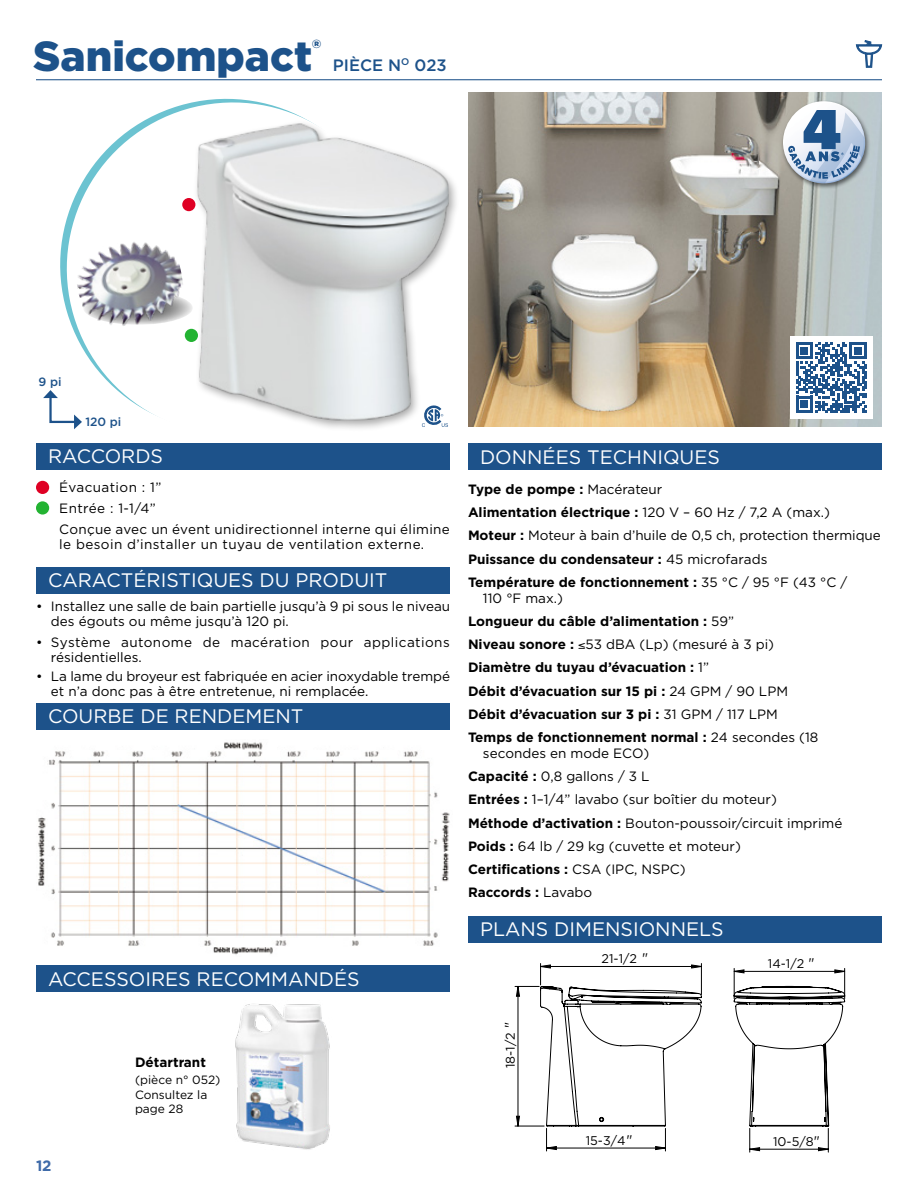
<style>
.page{position:relative;width:918px;height:1188px;background:#fff}
.page>*{position:absolute;margin:0;border:0;box-sizing:border-box;transform-origin:0 0}
.t1{font:900 42px "Gotham";color:#1d528a}
.t2{font:19.5px "Gotham";color:#fff}
.t3{font:500 16.5px "Gotham";color:#1d528a}
.t4{font:700 15px "Gotham";color:#3f6ba9}
.t5{font:13.5px/23.2px "Gotham";color:#000}
.t6{font:700 13.5px/23.2px "Gotham";color:#000}
.t7{font:13.5px/21px "Gotham";letter-spacing:.02em;color:#000}
.t8{font:13.5px/15px "Gotham";letter-spacing:.035em;color:#000}
.t9{font:13.5px "Gotham";letter-spacing:.03em;color:#000}
.t10{font:12.6px "Gotham";color:#000}
.t11{font:12px/15px "Gotham";color:#000}
.t12{font:500 12px "Gotham";color:#1d528a}
.s1{font-weight:700}
.s2{font-weight:400}
.s3{font-size:13.95px}
</style>
<div class="page">
<svg style="left:60px;top:110px;width:107px;height:320px"></svg>
<hr style="left:844px;top:968px;width:1px;height:31px;background:#000">
<svg style="left:734px;top:969px;width:111px;height:5px"></svg>
<svg style="left:515px;top:964px;width:187px;height:187px"></svg>
<svg style="left:733px;top:985px;width:113px;height:167px"></svg>
<svg style="left:856px;top:40px;width:26px;height:41px"></svg>
<img style="left:468px;top:92px;width:414px;height:335px">
<svg style="left:43px;top:390px;width:39px;height:39px"></svg>
<img style="left:167px;top:98px;width:288px;height:331px">
<svg style="left:422px;top:404px;width:26px;height:23px"></svg>
<div style="left:36px;top:567px;width:414px;height:27px;background:#1d528a"></div>
<div style="left:468px;top:443px;width:414px;height:27px;background:#1d528a"></div>
<div style="left:36px;top:443px;width:414px;height:27px;background:#1d528a"></div>
<div style="left:36px;top:703px;width:414px;height:27px;background:#1d528a"></div>
<div style="left:36px;top:965px;width:414px;height:27px;background:#1d528a"></div>
<div style="left:468px;top:916px;width:414px;height:27px;background:#1d528a"></div>
<div style="left:36px;top:501px;width:13px;height:14px;background:#23b332;border-radius:50%"></div>
<div style="left:185px;top:329px;width:13px;height:13px;background:#23b332;border-radius:50%"></div>
<div style="left:36px;top:481px;width:13px;height:13px;background:#df0024;border-radius:50%"></div>
<div style="left:182px;top:198px;width:13px;height:13px;background:#df0024;border-radius:50%"></div>
<img style="left:72px;top:230px;width:120px;height:116px">
<img style="left:235px;top:1004px;width:95px;height:146px">
<hr style="left:36px;top:79px;width:846px;height:1px;background:#1d528a">
<div style="left:791px;top:336px;width:82px;height:83px;background:#fff"></div>
<svg style="left:796px;top:342px;width:71px;height:71px"></svg>
<div style="left:781px;top:100px;width:90px;height:90px;background:#000;opacity:.55"></div>
<img style="left:783px;top:101px;width:82px;height:82px;border-radius:41px">
<svg style="left:788px;top:110px;width:77px;height:73px"></svg>
<img style="left:38px;top:742px;width:412px;height:213px">
<img style="left:48px;top:751px;width:391px;height:195px">
<h1 class="t1" style="left:33px;top:27px;width:289px">Sanicompact<sup>®</sup></h1>
<p class="t3" style="left:333px;top:54px;width:115px">PIÈCE N<sup>O</sup> 023</p>
<p class="t12" style="left:39px;top:374px;width:24px">9 pi</p>
<p class="t12" style="left:86px;top:414px;width:37px">120 pi</p>
<h2 class="t2" style="left:48px;top:444px;width:116px">RACCORDS</h2>
<h2 class="t2" style="left:480px;top:444px;width:242px">DONNÉES TECHNIQUES</h2>
<p class="t7" style="left:59px;top:476px;width:392px">Évacuation : 1”<br>Entrée : 1-1/4”<br>Conçue avec un évent unidirectionnel interne qui élimine</p>
<p class="t9" style="left:59px;top:536px;width:367px">le besoin d’installer un tuyau de ventilation externe.</p>
<h2 class="t2" style="left:48px;top:568px;width:341px">CARACTÉRISTIQUES DU PRODUIT</h2>
<p class="t5" style="left:51px;top:598px;width:401px;line-height:15px;text-indent:-15px">• Installez une salle de bain partielle jusqu’à 9 pi sous le niveau des égouts ou même jusqu’à 120 pi.</p>
<p class="t8" style="left:51px;top:634px;width:400px;text-indent:-15px">• Système autonome de macération pour applications résidentielles.</p>
<p class="t5" style="left:51px;top:669px;width:401px;line-height:15px;text-indent:-15px">• La lame du broyeur est fabriquée en acier inoxydable trempé et n’a donc pas à être entretenue, ni remplacée.</p>
<h2 class="t2" style="left:48px;top:704px;width:257px">COURBE DE RENDEMENT</h2>
<h2 class="t2" style="left:48px;top:966px;width:313px">ACCESSOIRES RECOMMANDÉS</h2>
<p class="t4" style="left:36px;top:1155px;width:17px">12</p>
<p class="t6" style="left:135px;top:1050px;width:72px">Détartrant</p>
<p class="t11" style="left:135px;top:1072px;width:87px">(pièce n° 052)<br>Consultez la</p>
<p class="t11" style="left:135px;top:1101px;width:50px">page 28</p>
<p class="t5" style="left:468px;top:477px;width:414px"><span class="s1">Type de pompe :</span> Macérateur<br><span class="s1">Alimentation électrique :</span> 120 V – 60 Hz / 7,2 A (max.)<br><span class="s1">Moteur :</span> Moteur à bain d’huile de 0,5 ch, protection thermique <span class="s1">Puissance du condensateur :</span> 45 microfarads<br><span class="s1">Température de fonctionnement :</span> 35 °C / 95 °F (43 °C /</p>
<p class="t6" style="left:468px;top:586px;width:352px;text-indent:15px"><span class="s2">110 °F max.)<br></span>Longueur du câble d’alimentation : <span class="s2">59”<br></span>Niveau sonore : ≤<span class="s2">53 dBA (Lp) (mesuré à 3 pi)<br></span>Diamètre du tuyau d’évacuation : <span class="s2">1”<br></span>Débit d’évacuation sur 15 pi : <span class="s2">24 GPM / 90 LPM </span>Débit d’évacuation sur 3 pi : <span class="s2">31 GPM / 117 LPM </span>Temps de fonctionnement normal : <span class="s2">24 secondes (18</span></p>
<p class="t5" style="left:468px;top:741px;width:376px;text-indent:15px">secondes en mode ECO)<br><span class="s1">Capacité :</span> 0,8 gallons / 3 L<br><span class="s1">Entrées :</span> 1–1/4” lavabo (sur boîtier du moteur)<br><span class="s1">Méthode d’activation :</span> Bouton-poussoir/circuit imprimé <span class="s1">Poids :</span> 64 lb / 29 kg (cuvette et moteur)<br><span class="s1">Certifications :</span> CSA (IPC, NSPC)<br><span class="s1">Raccords :</span> Lavabo</p>
<h2 class="t2" style="left:480px;top:917px;width:245px">PLANS DIMENSIONNELS</h2>
<p class="t10" style="left:502px;top:1068px;width:48px;rotate:-90deg">18-1/2 <span class="s3">"</span></p>
<p class="t10" style="left:602px;top:951px;width:48px">21-1/2 <span class="s3">"</span></p>
<p class="t10" style="left:768px;top:956px;width:48px">14-1/2 <span class="s3">"</span></p>
<p class="t10" style="left:586px;top:1133px;width:48px">15-3/4<span class="s3">"</span></p>
<p class="t10" style="left:773px;top:1134px;width:48px">10-5/8<span class="s3">"</span></p>
</div>
